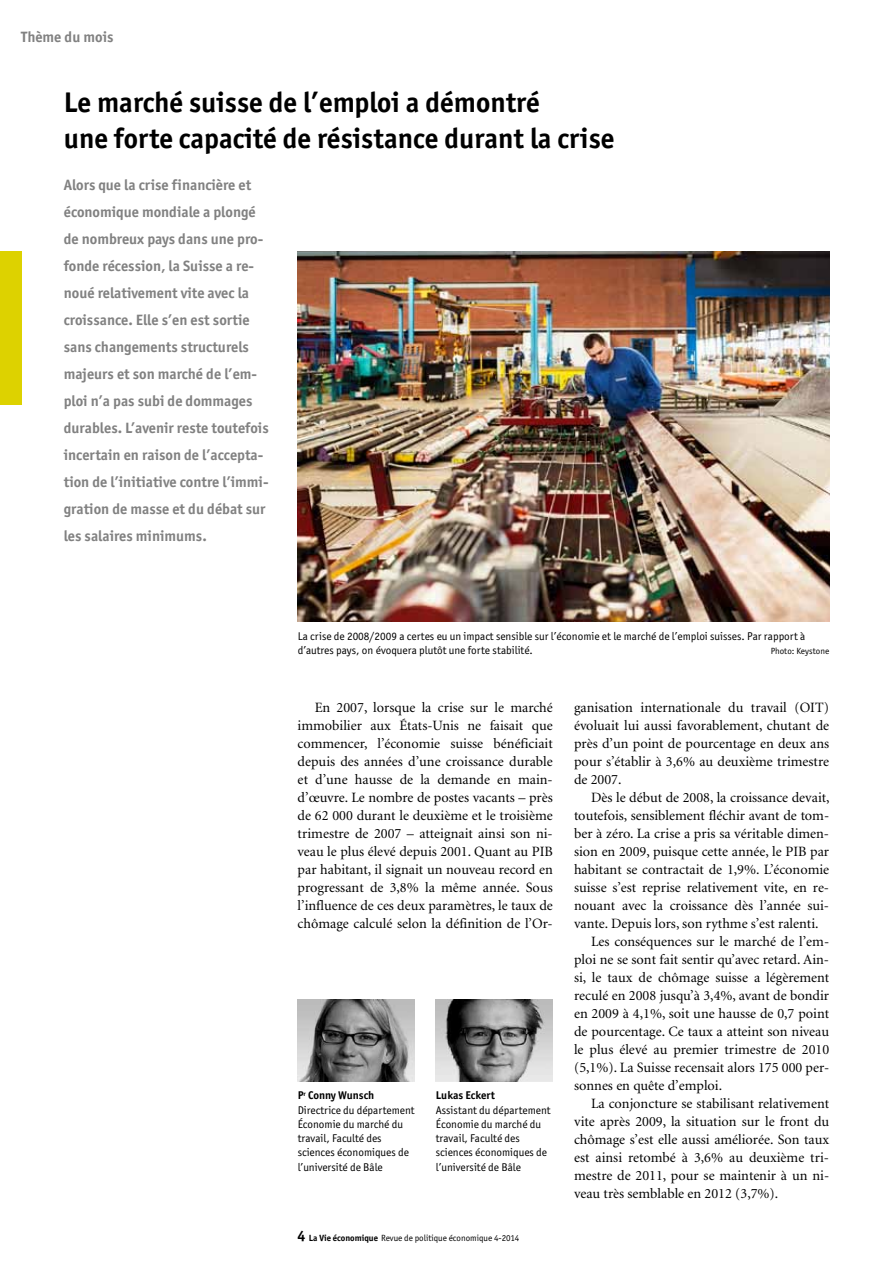
<style>
.page{position:relative;width:893px;height:1263px;background:#fff}
.page>*{position:absolute;margin:0;border:0;box-sizing:border-box;transform-origin:0 0}
.t1{font:700 28.5px/36px "Officina San ITC";color:#000}
.t2{font:700 15px/27px "Officina San ITC";color:#818181}
.t3{font:14.25px/18px "Minion";color:#000;text-align:justify}
.t4{font:11.25px/14.2px "Officina San ITC";color:#000}
.t5{font:700 11.25px "Officina San ITC";color:#000}
.t6{font:9px "Officina San ITC";color:#000}
.s1{font-weight:700}
.s2{font-weight:700;font-size:15px}
</style>
<div class="page">
<div style="left:0;top:252px;width:21px;height:153px;background:#ddd200"></div>
<img style="left:298px;top:999px;width:117px;height:82px">
<img style="left:436px;top:999px;width:117px;height:82px">
<img style="left:298px;top:251px;width:531px;height:370px">
<p class="t2" style="left:21px;top:23px;width:94px">Thème du mois</p>
<h1 class="t1" style="left:64px;top:84px;width:552px">Le marché suisse de l’emploi a démontré<br>une forte capacité de résistance durant la crise</h1>
<p class="t2" style="left:64px;top:172px;width:206px">Alors que la crise financière et économique mondiale a plongé de nombreux pays dans une pro&shy;fonde récession, la Suisse a re&shy;noué relativement vite avec la croissance. Elle s’en est sortie sans changements structurels majeurs et son marché de l’em&shy;ploi n’a pas subi de dommages durables. L’avenir reste toutefois incertain en raison de l’accepta&shy;tion de l’initiative contre l’immi&shy;gration de masse et du débat sur les salaires minimums.</p>
<p class="t4" style="left:298px;top:629px;width:509px">La crise de 2008/2009 a certes eu un impact sensible sur l’économie et le marché de l’emploi suisses. Par rapport à d’autres pays, on évoquera plutôt une forte stabilité.</p>
<p class="t6" style="left:771px;top:646px;width:60px">Photo: Keystone</p>
<p class="t3" style="left:298px;top:698px;width:257px;text-indent:17px">En 2007, lorsque la crise sur le marché immobilier aux États-Unis ne faisait que commencer, l’économie suisse bénéficiait depuis des années d’une croissance durable et d’une hausse de la demande en main&shy;d’œuvre. Le nombre de postes vacants – près de 62 000 durant le deuxième et le troisième trimestre de 2007 – atteignait ainsi son ni&shy;veau le plus élevé depuis 2001. Quant au PIB par habitant, il signait un nouveau record en progressant de 3,8% la même année. Sous l’influence de ces deux paramètres, le taux de chômage calculé selon la définition de l’Or-</p>
<p class="t3" style="left:574px;top:698px;width:257px">ganisation internationale du travail (OIT) évoluait lui aussi favorablement, chutant de près d’un point de pourcentage en deux ans pour s’établir à 3,6% au deuxième trimestre de 2007.</p>
<p class="t3" style="left:591px;top:788px;width:240px">Dès le début de 2008, la croissance devait,</p>
<p class="t3" style="left:574px;top:806px;width:257px">toutefois, sensiblement fléchir avant de tom-</p>
<p class="t3" style="left:574px;top:824px;width:257px">ber à zéro. La crise a pris sa véritable dimen-</p>
<p class="t3" style="left:574px;top:842px;width:257px">sion en 2009, puisque cette année, le PIB par</p>
<p class="t3" style="left:574px;top:860px;width:257px">habitant se contractait de 1,9%. L’économie</p>
<p class="t3" style="left:574px;top:878px;width:257px">suisse s’est reprise relativement vite, en re-</p>
<p class="t3" style="left:574px;top:896px;width:257px">nouant avec la croissance dès l’année sui-</p>
<p class="t3" style="left:574px;top:914px;width:246px">vante. Depuis lors, son rythme s’est ralenti.</p>
<p class="t3" style="left:591px;top:932px;width:240px">Les conséquences sur le marché de l’em-</p>
<p class="t3" style="left:574px;top:950px;width:257px">ploi ne se sont fait sentir qu’avec retard. Ain-</p>
<p class="t3" style="left:574px;top:968px;width:257px">si, le taux de chômage suisse a légèrement</p>
<p class="t3" style="left:574px;top:986px;width:257px">reculé en 2008 jusqu’à 3,4%, avant de bondir</p>
<p class="t3" style="left:574px;top:1004px;width:257px">en 2009 à 4,1%, soit une hausse de 0,7 point</p>
<p class="t3" style="left:574px;top:1022px;width:257px">de pourcentage. Ce taux a atteint son niveau</p>
<p class="t3" style="left:574px;top:1040px;width:257px">le plus élevé au premier trimestre de 2010</p>
<p class="t3" style="left:574px;top:1058px;width:257px">(5,1%). La Suisse recensait alors 175 000 per-</p>
<p class="t3" style="left:574px;top:1076px;width:150px">sonnes en quête d’emploi.</p>
<p class="t3" style="left:591px;top:1094px;width:240px">La conjoncture se stabilisant relativement</p>
<p class="t3" style="left:574px;top:1112px;width:257px">vite après 2009, la situation sur le front du</p>
<p class="t3" style="left:574px;top:1130px;width:257px">chômage s’est elle aussi améliorée. Son taux</p>
<p class="t3" style="left:574px;top:1148px;width:257px">est ainsi retombé à 3,6% au deuxième tri-</p>
<p class="t3" style="left:574px;top:1166px;width:257px">mestre de 2011, pour se maintenir à un ni-</p>
<p class="t3" style="left:574px;top:1184px;width:206px">veau très semblable en 2012 (3,7%).</p>
<p class="t4" style="left:298px;top:1088px;width:118px"><span class="s1">P</span><sup>r</sup> <span class="s1">Conny Wunsch<br></span>Directrice du département<br>Économie du marché du travail, Faculté des sciences économiques de l’université de Bâle</p>
<p class="t5" style="left:436px;top:1088px;width:61px">Lukas Eckert</p>
<p class="t4" style="left:436px;top:1103px;width:116px">Assistant du département<br>Économie du marché du travail, Faculté des sciences économiques de l’université de Bâle</p>
<p class="t6" style="left:298px;top:1232px;width:223px"><span class="s2">4</span> <span class="s1">La Vie économique</span> Revue de politique économique 4-2014</p>
</div>
